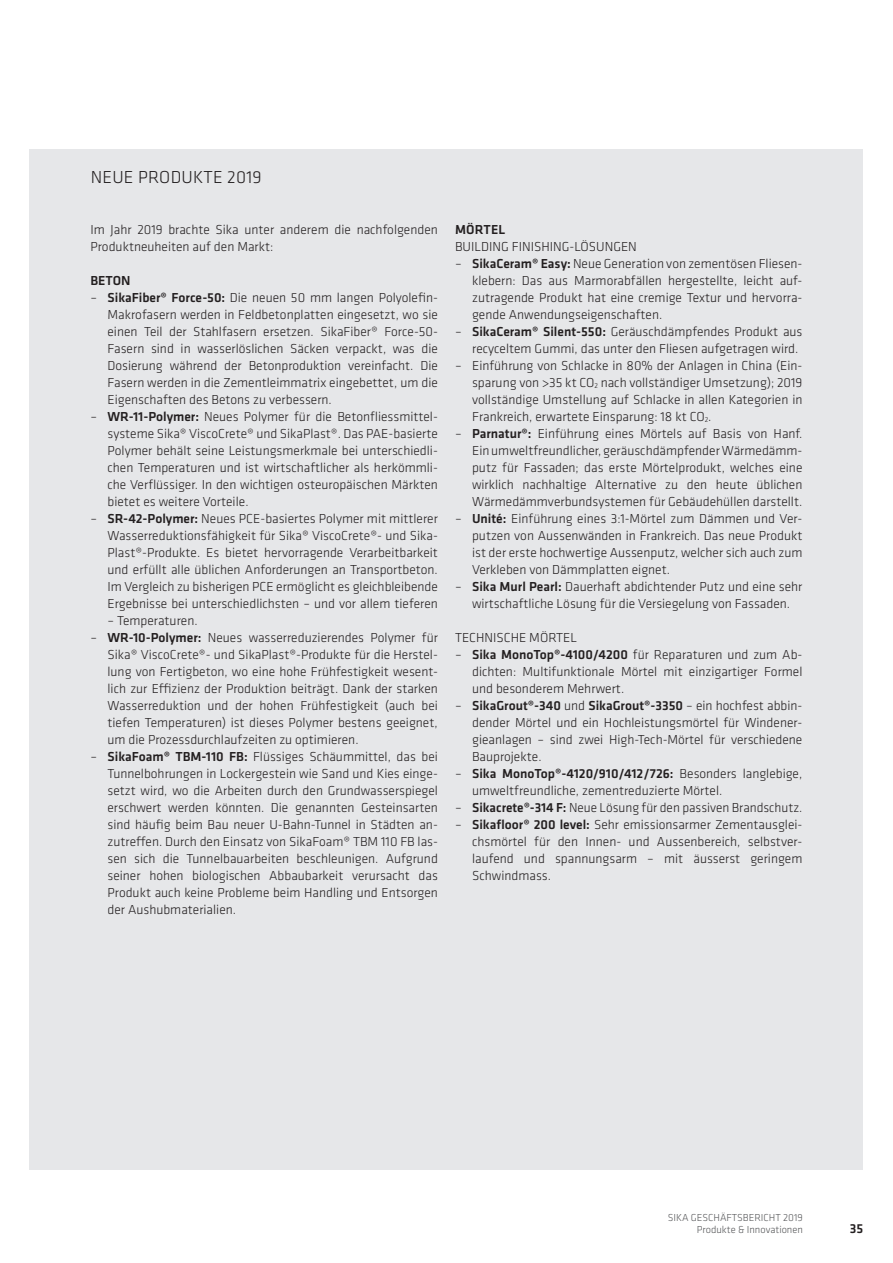
<style>
.page{position:relative;width:893px;height:1263px;background:#fff}
.page>*{position:absolute;margin:0;border:0;box-sizing:border-box;transform-origin:0 0}
.t1{font:300 18px "Klavika";letter-spacing:.015em;color:#231f20}
.t2{font:300 13.5px/17px "Klavika";color:#231f20;text-align:justify}
.t3{font:500 13.5px "Klavika";color:#231f20}
.t4{font:300 10.5px/12.6px "Klavika";color:#57585a;text-align:right}
.s1{font-weight:500}
</style>
<div class="page">
<div style="left:30px;top:149px;width:833px;height:1020px;background:#e6e7e9"></div>
<h1 class="t1" style="left:91px;top:166px;width:173px">NEUE PRODUKTE 2019</h1>
<p class="t2" style="left:91px;top:221px;width:349px">Im Jahr 2019 brachte Sika unter anderem die nachfolgenden<br>Produktneuheiten auf den Markt:</p>
<p class="t3" style="left:91px;top:271px;width:42px">BETON</p>
<p class="t2" style="left:108px;top:289px;width:332px;text-indent:-17px">– <span class="s1">SikaFiber® Force-50:</span> Die neuen 50 mm langen Polyolefin-Makrofasern werden in Feldbetonplatten eingesetzt, wo sie einen Teil der Stahlfasern ersetzen. SikaFiber® Force-50- Fasern sind in wasserlöslichen Säcken verpackt, was die Dosierung während der Betonproduktion vereinfacht. Die Fasern werden in die Zementleimmatrix eingebettet, um die Eigenschaften des Betons zu verbessern.</p>
<p class="t2" style="left:108px;top:408px;width:332px;text-indent:-17px">– <span class="s1">WR-11-Polymer:</span> Neues Polymer für die Betonfliessmittel&shy;systeme Sika® ViscoCrete® und SikaPlast®. Das PAE-basierte Polymer behält seine Leistungsmerkmale bei unterschiedli&shy;chen Temperaturen und ist wirtschaftlicher als herkömmli&shy;che Verflüssiger. In den wichtigen osteuropäischen Märkten bietet es weitere Vorteile.</p>
<p class="t2" style="left:108px;top:510px;width:332px;text-indent:-17px">– <span class="s1">SR-42-Polymer:</span> Neues PCE-basiertes Polymer mit mittlerer Wasserreduktionsfähigkeit für Sika® ViscoCrete®- und Sika-Plast®-Produkte. Es bietet hervorragende Verarbeitbarkeit und erfüllt alle üblichen Anforderungen an Transportbeton.<br>Im Vergleich zu bisherigen PCE ermöglicht es gleichbleibende Ergebnisse bei unterschiedlichsten – und vor allem tieferen</p>
<p class="t2" style="left:108px;top:612px;width:92px">– Temperaturen.</p>
<p class="t2" style="left:108px;top:629px;width:332px;text-indent:-17px">– <span class="s1">WR-10-Polymer:</span> Neues wasserreduzierendes Polymer für Sika® ViscoCrete®- und SikaPlast®-Produkte für die Herstel&shy;lung von Fertigbeton, wo eine hohe Frühfestigkeit wesent&shy;lich zur Effizienz der Produktion beiträgt. Dank der starken Wasserreduktion und der hohen Frühfestigkeit (auch bei tiefen Temperaturen) ist dieses Polymer bestens geeignet, um die Prozessdurchlaufzeiten zu optimieren.</p>
<p class="t2" style="left:108px;top:748px;width:332px;text-indent:-17px">– <span class="s1">SikaFoam® TBM-110 FB:</span> Flüssiges Schäummittel, das bei Tunnelbohrungen in Lockergestein wie Sand und Kies einge&shy;setzt wird, wo die Arbeiten durch den Grundwasserspiegel erschwert werden könnten. Die genannten Gesteinsarten sind häufig beim Bau neuer U-Bahn-Tunnel in Städten an&shy;zutreffen. Durch den Einsatz von SikaFoam® TBM 110 FB las&shy;sen sich die Tunnelbauarbeiten beschleunigen. Aufgrund seiner hohen biologischen Abbaubarkeit verursacht das Produkt auch keine Probleme beim Handling und Entsorgen der Aushubmaterialien.</p>
<p class="t3" style="left:455px;top:220px;width:52px">MÖRTEL</p>
<p class="t2" style="left:455px;top:238px;width:183px">BUILDING FINISHING-LÖSUNGEN</p>
<p class="t2" style="left:472px;top:255px;width:332px;text-indent:-17px">– <span class="s1">SikaCeram® Easy:</span> Neue Generation von zementösen Fliesen&shy;klebern: Das aus Marmorabfällen hergestellte, leicht auf&shy;zutragende Produkt hat eine cremige Textur und hervorra&shy;gende Anwendungseigenschaften.</p>
<p class="t2" style="left:455px;top:323px;width:349px;text-align:right">– <span class="s1">SikaCeram® Silent-550:</span> Geräuschdämpfendes Produkt aus recyceltem Gummi, das unter den Fliesen aufgetragen wird.</p>
<p class="t2" style="left:472px;top:357px;width:332px;text-indent:-17px">– Einführung von Schlacke in 80% der Anlagen in China (Ein&shy;sparung von &gt;35 kt CO<sub>2</sub> nach vollständiger Umsetzung); 2019 vollständige Umstellung auf Schlacke in allen Kategorien in Frankreich, erwartete Einsparung: 18 kt CO<sub>2</sub>.</p>
<p class="t2" style="left:472px;top:425px;width:332px;text-indent:-17px">– <span class="s1">Parnatur®:</span> Einführung eines Mörtels auf Basis von Hanf.<br>Ein umweltfreundlicher, geräuschdämpfender Wärmedämm&shy;putz für Fassaden; das erste Mörtelprodukt, welches eine wirklich nachhaltige Alternative zu den heute üblichen Wärmedämmverbundsystemen für Gebäudehüllen darstellt.</p>
<p class="t2" style="left:472px;top:510px;width:332px;text-indent:-17px">– <span class="s1">Unité:</span> Einführung eines 3:1-Mörtel zum Dämmen und Ver&shy;putzen von Aussenwänden in Frankreich. Das neue Produkt ist der erste hochwertige Aussenputz, welcher sich auch zum Verkleben von Dämmplatten eignet.</p>
<p class="t2" style="left:455px;top:578px;width:349px;text-align:center">– <span class="s1">Sika Murl Pearl:</span> Dauerhaft abdichtender Putz und eine sehr wirtschaftliche Lösung für die Versiegelung von Fassaden.</p>
<p class="t2" style="left:455px;top:629px;width:124px">TECHNISCHE MÖRTEL</p>
<p class="t2" style="left:472px;top:646px;width:332px;text-indent:-17px">– <span class="s1">Sika MonoTop®-4100/4200</span> für Reparaturen und zum Ab&shy;dichten: Multifunktionale Mörtel mit einzigartiger Formel und besonderem Mehrwert.</p>
<p class="t2" style="left:472px;top:697px;width:332px;text-indent:-17px">– <span class="s1">SikaGrout®-340</span> und <span class="s1">SikaGrout®-3350</span> – ein hochfest abbin&shy;dender Mörtel und ein Hochleistungsmörtel für Windener&shy;gieanlagen – sind zwei High-Tech-Mörtel für verschiedene Bauprojekte.</p>
<p class="t2" style="left:472px;top:765px;width:332px;text-indent:-17px">– <span class="s1">Sika MonoTop®-4120/910/412/726:</span> Besonders langlebige, umweltfreundliche, zementreduzierte Mörtel.</p>
<p class="t2" style="left:455px;top:799px;width:349px">– <span class="s1">Sikacrete®-314 F:</span> Neue Lösung für den passiven Brandschutz.</p>
<p class="t2" style="left:472px;top:816px;width:332px;text-indent:-17px">– <span class="s1">Sikafloor® 200 level:</span> Sehr emissionsarmer Zementausglei&shy;chsmörtel für den Innen- und Aussenbereich, selbstver&shy;laufend und spannungsarm – mit äusserst geringem Schwindmass.</p>
<p class="t4" style="left:668px;top:1211px;width:137px">SIKA GESCHÄFTSBERICHT 2019<br>Produkte &amp; Innovationen</p>
<p class="t3" style="left:850px;top:1219px;width:15px">35</p>
</div>
